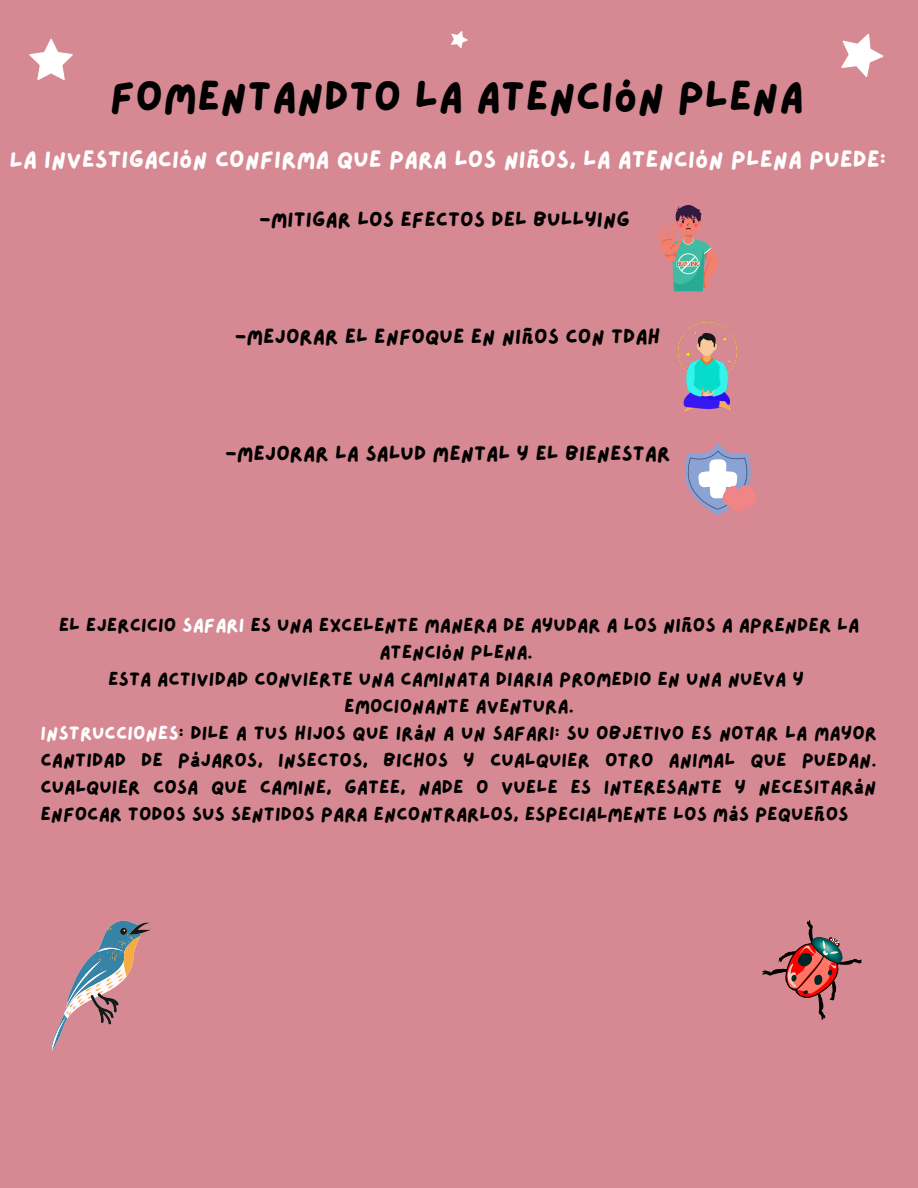
<style>
.page{position:relative;width:918px;height:1188px;background:#d68992}
.page>*{position:absolute;margin:0;border:0;box-sizing:border-box;transform-origin:0 0}
.t1{font:42.75px "Lazydog";color:#000}
.t2{font:24px "Lazydog";color:#fff}
.t3{font:21px "Lazydog";color:#000}
.t4{font:19.35px "Lazydog";color:#000}
.s1{color:#fff}
</style>
<div class="page">
<svg style="left:29px;top:39px;width:44px;height:41px"></svg>
<svg style="left:841px;top:34px;width:42px;height:43px"></svg>
<svg style="left:451px;top:31px;width:17px;height:18px"></svg>
<svg style="left:51px;top:920px;width:100px;height:132px"></svg>
<svg style="left:763px;top:921px;width:99px;height:99px"></svg>
<svg style="left:657px;top:205px;width:62px;height:86px"></svg>
<img style="left:678px;top:322px;width:59px;height:89px">
<svg style="left:685px;top:443px;width:72px;height:72px"></svg>
<h1 class="t1" style="left:110px;top:75px;width:695px">FOMENTANDTO LA ATENCIÓN PLENA</h1>
<p class="t2" style="left:10px;top:147px;width:878px">LA INVESTIGACIÓN CONFIRMA QUE PARA LOS NIÑOS, LA ATENCIÓN PLENA PUEDE:</p>
<p class="t3" style="left:259px;top:209px;width:372px">-MITIGAR LOS EFECTOS DEL BULLYING</p>
<p class="t3" style="left:235px;top:326px;width:428px">-MEJORAR EL ENFOQUE EN NIÑOS CON TDAH</p>
<p class="t3" style="left:225px;top:443px;width:447px">-MEJORAR LA SALUD MENTAL Y EL BIENESTAR</p>
<p class="t4" style="left:59px;top:616px;width:802px">EL EJERCICIO <span class="s1">SAFARI</span> ES UNA EXCELENTE MANERA DE AYUDAR A LOS NIÑOS A APRENDER LA</p>
<p class="t4" style="left:379px;top:643px;width:155px">ATENCIÓN PLENA.</p>
<p class="t4" style="left:108px;top:670px;width:697px">ESTA ACTIVIDAD CONVIERTE UNA CAMINATA DIARIA PROMEDIO EN UNA NUEVA Y</p>
<p class="t4" style="left:344px;top:697px;width:231px">EMOCIONANTE AVENTURA.</p>
<p class="t4" style="left:40px;top:723px;width:838px"><span class="s1">INSTRUCCIONES</span>: DILE A TUS HIJOS QUE IRÁN A UN SAFARI: SU OBJETIVO ES NOTAR LA MAYOR</p>
<p class="t4" style="left:40px;top:750px;width:838px">CANTIDAD DE PÁJAROS, INSECTOS, BICHOS Y CUALQUIER OTRO ANIMAL QUE PUEDAN.</p>
<p class="t4" style="left:40px;top:777px;width:838px">CUALQUIER COSA QUE CAMINE, GATEE, NADE O VUELE ES INTERESANTE Y NECESITARÁN</p>
<p class="t4" style="left:40px;top:804px;width:810px">ENFOCAR TODOS SUS SENTIDOS PARA ENCONTRARLOS, ESPECIALMENTE LOS MÁS PEQUEÑOS</p>
</div>
